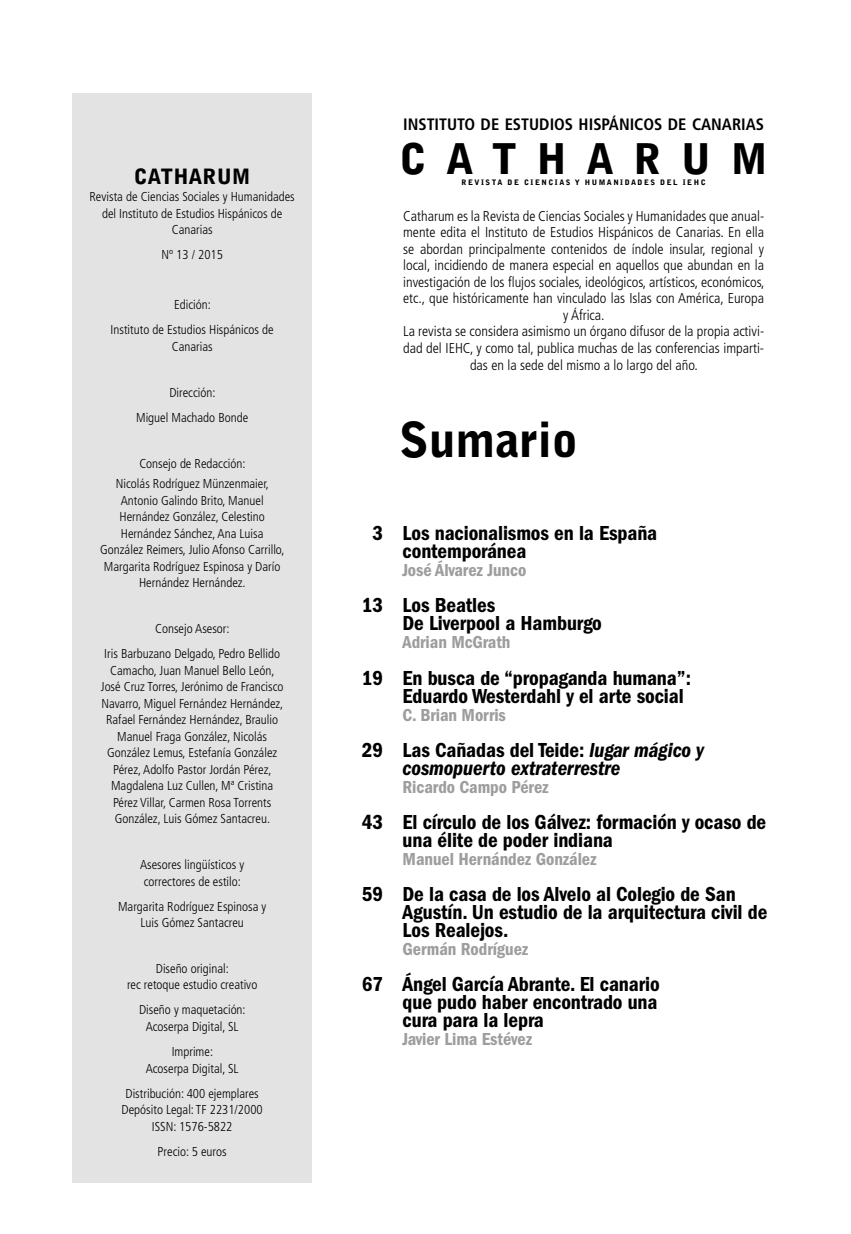
<style>
.page{position:relative;width:851px;height:1234px;background:#fff}
.page>*{position:absolute;margin:0;border:0;box-sizing:border-box;transform-origin:0 0}
.t1{font:900 48px "Bell Gothic Std";color:#000}
.t2{font:900 42px "Bell Gothic Std";letter-spacing:.46em;color:#000}
.t3{font:21px/18px "ITC Franklin Gothic Std Dm Cd";letter-spacing:-.005em;color:#000}
.t4{font:21px "ITC Franklin Gothic Std Dm Cd It";letter-spacing:-.005em;color:#000}
.t5{font:900 21px "Bell Gothic Std";color:#000}
.t6{font:18px "ITC Franklin Gothic Std Dm Cd";letter-spacing:-.005em;color:#9d9d9c}
.t7{font:700 condensed 16.5px "Frutiger LT Std";color:#000}
.t8{font:300 condensed 14.25px/16.5px "Frutiger LT Std";color:#000;text-align:center}
.t9{font:300 condensed 12.9px/16.5px "Frutiger LT Std";color:#000;text-align:center}
.t10{font:900 7.5px "Bell Gothic Std";letter-spacing:.2em;color:#000}
.s1{font-family:"ITC Franklin Gothic Std Dm Cd It"}
</style>
<div class="page">
<div style="left:72px;top:94px;width:240px;height:1088px;background:#e3e3e3"></div>
<h3 class="t5" style="left:134px;top:164px;width:118px">CATHARUM</h3>
<p class="t9" style="left:89px;top:189px;width:207px">Revista de Ciencias Sociales y Humanidades del Instituto de Estudios Hispánicos de<br>Canarias</p>
<p class="t9" style="left:161px;top:247px;width:63px">Nº 13 / 2015</p>
<p class="t9" style="left:111px;top:292px;width:164px;line-height:25px">Edición:<br>Instituto de Estudios Hispánicos de</p>
<p class="t9" style="left:172px;top:338px;width:42px">Canarias</p>
<p class="t9" style="left:136px;top:380px;width:114px;line-height:25px">Dirección:<br>Miguel Machado Bonde</p>
<p class="t9" style="left:116px;top:453px;width:154px;line-height:20.7px">Consejo de Redacción:<br>Nicolás Rodríguez Münzenmaier,</p>
<p class="t9" style="left:100px;top:492px;width:186px">Antonio Galindo Brito, Manuel<br>Hernández González, Celestino<br>Hernández Sánchez, Ana Luisa<br>González Reimers, Julio Afonso Carrillo,<br>Margarita Rodríguez Espinosa y Darío<br>Hernández Hernández.</p>
<p class="t9" style="left:104px;top:616px;width:177px;line-height:25px">Consejo Asesor:<br>Iris Barbuzano Delgado, Pedro Bellido</p>
<p class="t9" style="left:101px;top:662px;width:184px">Camacho, Juan Manuel Bello León, José Cruz Torres, Jerónimo de Francisco Navarro, Miguel Fernández Hernández, Rafael Fernández Hernández, Braulio Manuel Fraga González, Nicolás González Lemus, Estefanía González Pérez, Adolfo Pastor Jordán Pérez, Magdalena Luz Cullen, Mª Cristina Pérez Villar, Carmen Rosa Torrents González, Luis Gómez Santacreu.</p>
<p class="t9" style="left:140px;top:856px;width:106px;text-align:left">Asesores lingüísticos y correctores de estilo:</p>
<p class="t9" style="left:118px;top:897px;width:150px">Margarita Rodríguez Espinosa y<br>Luis Gómez Santacreu</p>
<p class="t9" style="left:127px;top:960px;width:132px">Diseño original:<br>rec retoque estudio creativo</p>
<p class="t9" style="left:139px;top:1001px;width:108px">Diseño y maquetación:<br>Acoserpa Digital, SL</p>
<p class="t9" style="left:146px;top:1043px;width:94px">Imprime:<br>Acoserpa Digital, SL</p>
<p class="t9" style="left:122px;top:1084px;width:143px">Distribución: 400 ejemplares<br>Depósito Legal: TF 2231/2000<br>ISSN: 1576-5822</p>
<p class="t9" style="left:158px;top:1142px;width:71px">Precio: 5 euros</p>
<p class="t7" style="left:403px;top:114px;width:362px">INSTITUTO DE ESTUDIOS HISPÁNICOS DE CANARIAS</p>
<h2 class="t2" style="left:399px;top:134px;width:370px">CATHARUM</h2>
<p class="t10" style="left:461px;top:178px;width:245px">REVISTA DE CIENCIAS Y HUMANIDADES DEL IEHC</p>
<p class="t8" style="left:403px;top:208px;width:363px">Catharum es la Revista de Ciencias Sociales y Humanidades que anual&shy;mente edita el Instituto de Estudios Hispánicos de Canarias. En ella se abordan principalmente contenidos de índole insular, regional y local, incidiendo de manera especial en aquellos que abundan en la investigación de los flujos sociales, ideológicos, artísticos, económicos, etc., que históricamente han vinculado las Islas con América, Europa y África.<br>La revista se considera asimismo un órgano difusor de la propia activi&shy;dad del IEHC, y como tal, publica muchas de las conferencias imparti&shy;das en la sede del mismo a lo largo del año.</p>
<h1 class="t1" style="left:399px;top:411px;width:180px">Sumario</h1>
<h3 class="t3" style="left:402px;top:524px;width:256px;text-indent:-30px">3 Los nacionalismos en la España contemporánea</h3>
<h3 class="t6" style="left:402px;top:560px;width:125px">José Álvarez Junco</h3>
<h3 class="t3" style="left:402px;top:596px;width:201px;text-indent:-41px">13 Los Beatles<br>De Liverpool a Hamburgo</h3>
<h3 class="t6" style="left:402px;top:632px;width:109px">Adrian McGrath</h3>
<h3 class="t3" style="left:402px;top:668px;width:290px;text-indent:-41px">19 En busca de “propaganda humana”:<br>Eduardo Westerdahl y el arte social</h3>
<h3 class="t6" style="left:402px;top:704px;width:105px">C. Brian Morris</h3>
<h3 class="t3" style="left:362px;top:740px;width:344px">29 Las Cañadas del Teide: <span class="s1">lugar mágico y</span></h3>
<h3 class="t4" style="left:402px;top:755px;width:219px">cosmopuerto extraterrestre</h3>
<h3 class="t6" style="left:402px;top:776px;width:147px">Ricardo Campo Pérez</h3>
<h3 class="t3" style="left:402px;top:812px;width:365px;text-indent:-41px">43 El círculo de los Gálvez: formación y ocaso de una élite de poder indiana</h3>
<h3 class="t6" style="left:402px;top:848px;width:195px">Manuel Hernández González</h3>
<h3 class="t3" style="left:402px;top:884px;width:366px;text-indent:-41px">59 De la casa de los Alvelo al Colegio de San<br>Agustín. Un estudio de la arquitectura civil de<br>Los Realejos.</h3>
<h3 class="t6" style="left:402px;top:938px;width:127px">Germán Rodríguez</h3>
<h3 class="t3" style="left:402px;top:974px;width:258px;text-align:justify;text-indent:-41px">67 Ángel García Abrante. El canario que pudo haber encontrado una cura para la lepra</h3>
<h3 class="t6" style="left:402px;top:1028px;width:131px">Javier Lima Estévez</h3>
</div>
